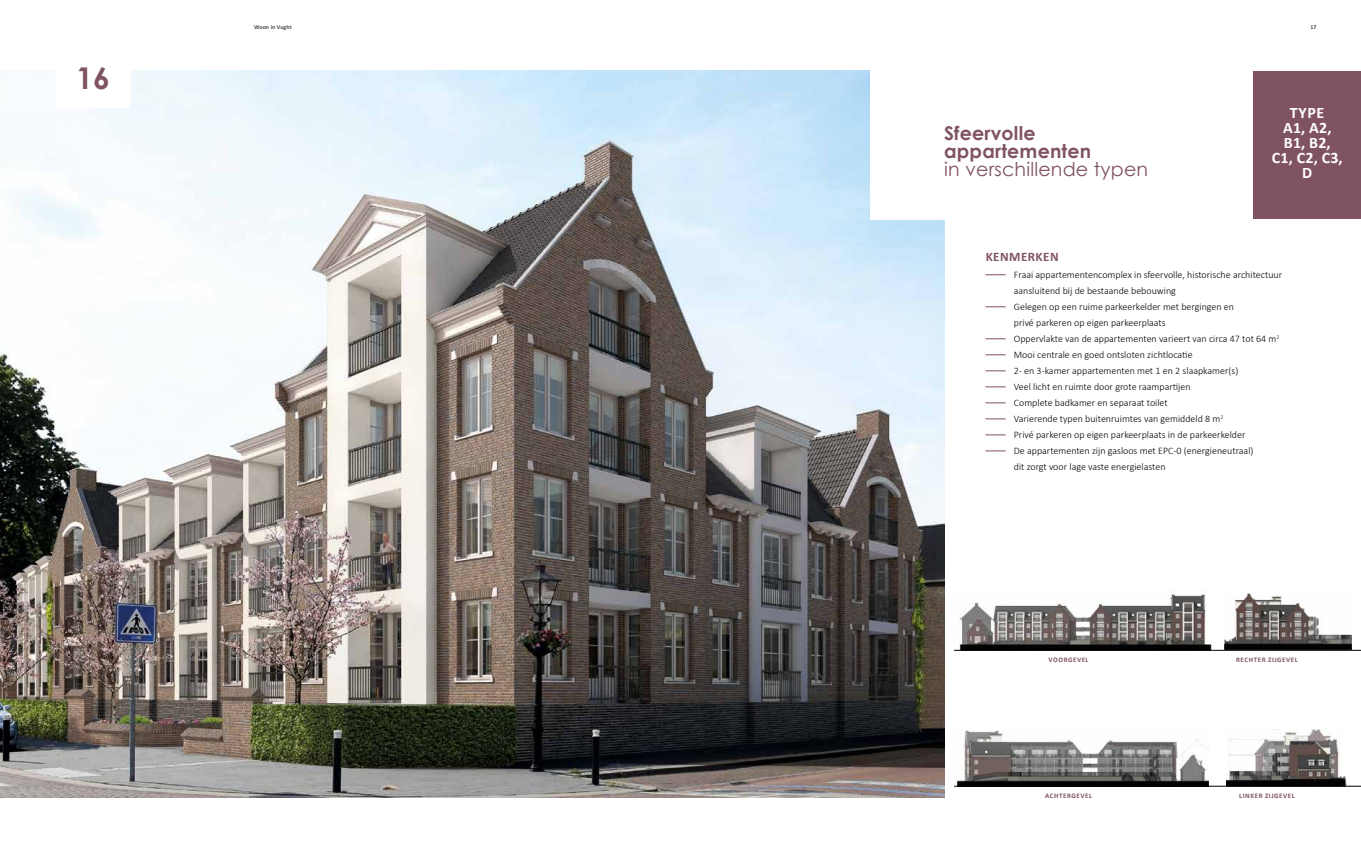
<style>
.page{position:relative;width:1361px;height:851px;background:#fff}
.page>*{position:absolute;margin:0;border:0;box-sizing:border-box;transform-origin:0 0}
.t1{font:700 30px "Century Gothic";color:#805360}
.t2{font:700 19px/18px "Century Gothic";letter-spacing:.01em;color:#805360}
.t3{font:19px "Century Gothic";letter-spacing:.01em;color:#805360}
.t4{font:700 16px/15px "Calibri";letter-spacing:.02em;color:#fff;text-align:center}
.t5{font:700 13px "Calibri";letter-spacing:.035em;color:#805360}
.t6{font:300 10px/16px "Calibri";color:#000}
.t7{font:700 7px "Calibri";letter-spacing:.08em;color:#805360}
.t8{font:700 6px "Calibri";letter-spacing:.01em;color:#514d49}
</style>
<div class="page">
<img style="left:959px;top:594px;width:252px;height:55px">
<img style="left:956px;top:730px;width:253px;height:55px">
<img style="left:1226px;top:729px;width:120px;height:56px">
<img style="left:1225px;top:593px;width:126px;height:56px">
<img style="left:0;top:71px;width:944px;height:726px">
<div style="left:1253px;top:71px;width:108px;height:147px;background:#805360"></div>
<div style="left:870px;top:65px;width:148px;height:154px;background:#fff"></div>
<svg style="left:985px;top:274px;width:20px;height:1px"></svg>
<svg style="left:985px;top:306px;width:20px;height:1px"></svg>
<svg style="left:985px;top:338px;width:20px;height:1px"></svg>
<svg style="left:985px;top:354px;width:20px;height:1px"></svg>
<svg style="left:985px;top:370px;width:20px;height:1px"></svg>
<svg style="left:985px;top:386px;width:20px;height:1px"></svg>
<svg style="left:985px;top:402px;width:20px;height:1px"></svg>
<svg style="left:985px;top:418px;width:20px;height:1px"></svg>
<svg style="left:985px;top:434px;width:20px;height:1px"></svg>
<svg style="left:985px;top:450px;width:20px;height:1px"></svg>
<hr style="left:954px;top:649px;width:407px;height:1px;background:#000">
<hr style="left:954px;top:785px;width:407px;height:1px;background:#000">
<div style="left:55px;top:32px;width:76px;height:76px;background:#fff"></div>
<h1 class="t1" style="left:76px;top:59px;width:35px">16</h1>
<p class="t8" style="left:254px;top:23px;width:39px">Woon in Vught</p>
<p class="t8" style="left:1310px;top:23px;width:8px">17</p>
<h2 class="t2" style="left:944px;top:123px;width:149px">Sfeervolle appartementen</h2>
<h2 class="t3" style="left:944px;top:157px;width:205px">in verschillende typen</h2>
<h3 class="t5" style="left:985px;top:248px;width:74px">KENMERKEN</h3>
<h3 class="t4" style="left:1271px;top:105px;width:72px">TYPE<br>A1, A2,<br>B1, B2,<br>C1, C2, C3,<br>D</h3>
<p class="t6" style="left:1014px;top:266px;width:270px">Fraai appartementencomplex in sfeervolle, historische architectuur aansluitend bij de bestaande bebouwing<br>Gelegen op een ruime parkeerkelder met bergingen en<br>privé parkeren op eigen parkeerplaats<br>Oppervlakte van de appartementen varieert van circa 47 tot 64 m<sup>2<br></sup>Mooi centrale en goed ontsloten zichtlocatie<br>2- en 3-kamer appartementen met 1 en 2 slaapkamer(s)<br>Veel licht en ruimte door grote raampartijen<br>Complete badkamer en separaat toilet<br>Varierende typen buitenruimtes van gemiddeld 8 m<sup>2<br></sup>Privé parkeren op eigen parkeerplaats in de parkeerkelder<br>De appartementen zijn gasloos met EPC-0 (energieneutraal)<br>dit zorgt voor lage vaste energielasten</p>
<p class="t7" style="left:1048px;top:655px;width:41px">VOORGEVEL</p>
<p class="t7" style="left:1045px;top:790px;width:48px">ACHTERGEVEL</p>
<p class="t7" style="left:1236px;top:655px;width:63px">RECHTER ZIJGEVEL</p>
<p class="t7" style="left:1239px;top:790px;width:57px">LINKER ZIJGEVEL</p>
</div>
